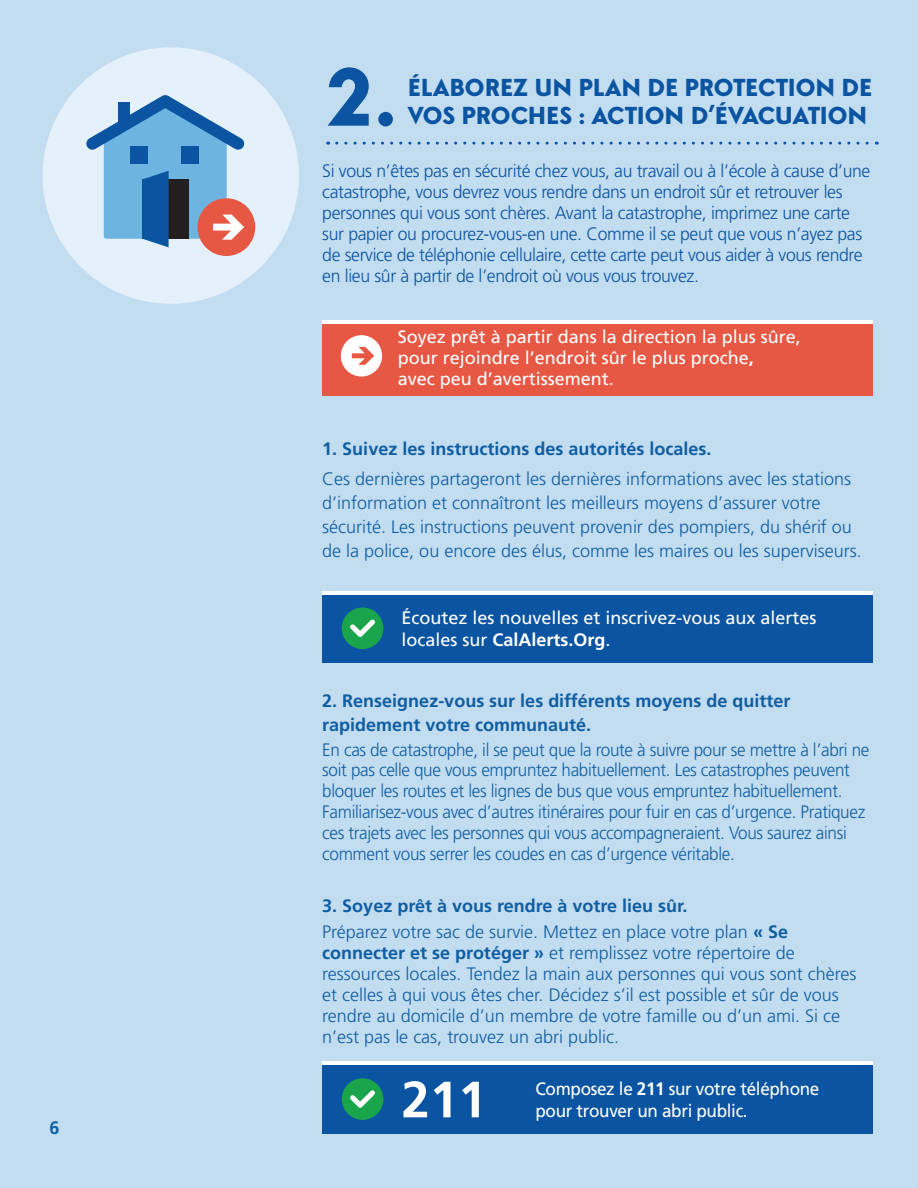
<style>
.page{position:relative;width:918px;height:1188px;background:#c2dcf0}
.page>*{position:absolute;margin:0;border:0;box-sizing:border-box;transform-origin:0 0}
.t1{font:800 85.5px "Simplo";color:#0a54a1}
.t2{font:700 51px "Frutiger LT Pro";color:#fff}
.t3{font:800 25.5px/28.5px "Simplo";color:#0a54a1}
.t4{font:300 18px/21px "Frutiger LT Pro";color:#105ea2}
.t5{font:300 18px/20.7px "Frutiger LT Pro";letter-spacing:-.02em;color:#105ea2;scale:.95 1}
.t6{font:300 18px/21px "Frutiger LT Pro";letter-spacing:-.02em;color:#0a54a1}
.t7{font:18px/21px "Frutiger LT Pro";color:#fff}
.t8{font:700 18px/24px "Frutiger LT Pro";color:#105ea2}
.t9{font:18px/21.6px "Frutiger LT Pro";letter-spacing:-.02em;color:#fff;scale:.95 1}
.s1{font-weight:700}
</style>
<div class="page">
<svg style="left:43px;top:47px;width:256px;height:257px;fill:#e4f1fa"></svg>
<svg style="left:86px;top:95px;width:169px;height:161px;background:#8daac8"></svg>
<svg style="left:336px;top:142px;width:541px;height:3px"></svg>
<div style="left:323px;top:324px;width:550px;height:72px;background:#e65844"></div>
<hr style="left:323px;top:320px;width:550px;height:4px;background:#fff">
<svg style="left:341px;top:335px;width:41px;height:42px"></svg>
<div style="left:323px;top:594px;width:550px;height:69px;background:#0a54a1"></div>
<svg style="left:342px;top:607px;width:41px;height:42px"></svg>
<hr style="left:323px;top:591px;width:550px;height:3px;background:#fff">
<div style="left:323px;top:1065px;width:550px;height:69px;background:#0a54a1"></div>
<svg style="left:342px;top:1078px;width:41px;height:42px"></svg>
<hr style="left:323px;top:1062px;width:550px;height:3px;background:#fff">
<p class="t8" style="left:50px;top:1116px;width:12px">6</p>
<p class="t1" style="left:326px;top:47px;width:72px">2.</p>
<p class="t3" style="left:408px;top:73px;width:466px">ÉLABOREZ UN PLAN DE PROTECTION DE<br>VOS PROCHES : ACTION D’ÉVACUATION</p>
<p class="t6" style="left:322px;top:161px;width:550px">Si vous n’êtes pas en sécurité chez vous, au travail ou à l’école à cause d’une catastrophe, vous devrez vous rendre dans un endroit sûr et retrouver les personnes qui vous sont chères. Avant la catastrophe, imprimez une carte sur papier ou procurez-vous-en une. Comme il se peut que vous n’ayez pas de service de téléphonie cellulaire, cette carte peut vous aider à vous rendre en lieu sûr à partir de l’endroit où vous vous trouvez.</p>
<p class="t7" style="left:398px;top:327px;width:405px">Soyez prêt à partir dans la direction la plus sûre, pour rejoindre l’endroit sûr le plus proche<span class="s1">,<br></span>avec peu d’avertissement.</p>
<p class="t8" style="left:322px;top:436px;width:391px">1. Suivez les instructions des autorités locales.</p>
<p class="t4" style="left:322px;top:467px;width:541px;line-height:24px">Ces dernières partageront les dernières informations avec les stations d’information et connaîtront les meilleurs moyens d’assurer votre sécurité. Les instructions peuvent provenir des pompiers, du shérif ou de la police, ou encore des élus, comme les maires ou les superviseurs.</p>
<p class="t7" style="left:401px;top:607px;width:417px;line-height:21.6px">Écoutez les nouvelles et inscrivez-vous aux alertes locales sur <span class="s1">CalAlerts.Org</span>.</p>
<p class="t8" style="left:322px;top:688px;width:470px">2. Renseignez-vous sur les différents moyens de quitter rapidement votre communauté.</p>
<p class="t5" style="left:322px;top:740px;width:577px">En cas de catastrophe, il se peut que la route à suivre pour se mettre à l’abri ne soit pas celle que vous empruntez habituellement. Les catastrophes peuvent bloquer les routes et les lignes de bus que vous empruntez habituellement.<br>Familiarisez-vous avec d’autres itinéraires pour fuir en cas d’urgence. Pratiquez ces trajets avec les personnes qui vous accompagneraient. Vous saurez ainsi comment vous serrer les coudes en cas d’urgence véritable.</p>
<p class="t8" style="left:322px;top:894px;width:367px">3. Soyez prêt à vous rendre à votre lieu sûr.</p>
<p class="t4" style="left:322px;top:921px;width:536px">Préparez votre sac de survie. Mettez en place votre plan <span class="s1">« Se connecter et se protéger »</span> et remplissez votre répertoire de ressources locales. Tendez la main aux personnes qui vous sont chères et celles à qui vous êtes cher. Décidez s’il est possible et sûr de vous rendre au domicile d’un membre de votre famille ou d’un ami. Si ce n’est pas le cas, trouvez un abri public.</p>
<p class="t2" style="left:401px;top:1069px;width:87px">211</p>
<p class="t9" style="left:536px;top:1078px;width:300px">Composez le <span class="s1">211</span> sur votre téléphone pour trouver un abri public.</p>
</div>
